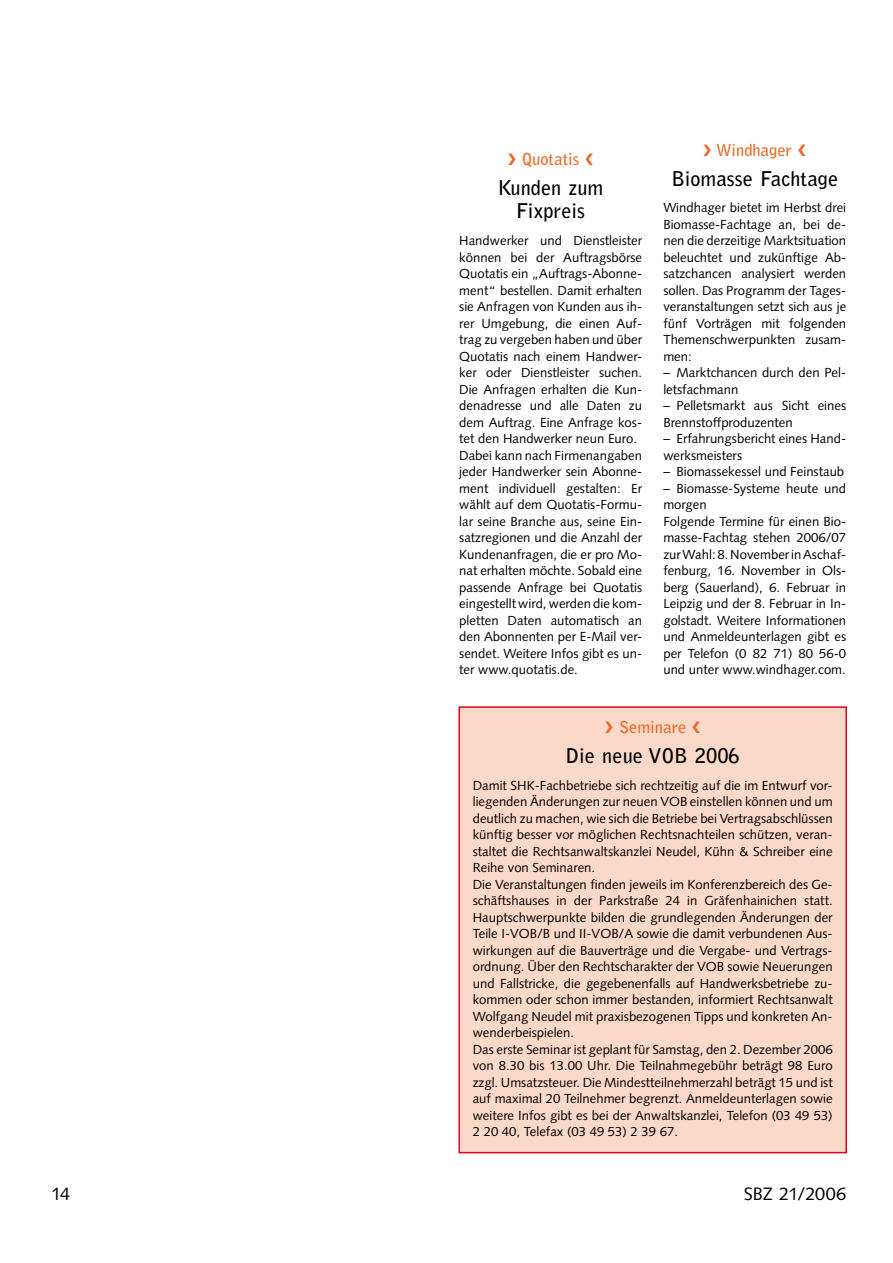
<style>
.page{position:relative;width:893px;height:1263px;background:#fff}
.page>*{position:absolute;margin:0;border:0;box-sizing:border-box;transform-origin:0 0}
.t1{font:700 20.25px/23.2px "Bell Gothic Std";color:#000;text-align:center}
.t2{font:18px "Syntax LT Std";letter-spacing:-.01em;color:#000}
.t3{font:700 16.5px "Bell Gothic Std";color:#eb6a28}
.t4{font:13.2px/16.5px "Syntax LT Std";color:#000}
</style>
<div class="page">
<div style="left:459px;top:707px;width:387px;height:445px;background:#fbd9c9"></div>
<div style="left:458px;top:706px;width:389px;height:447px;border:2px solid #e2001a"></div>
<p class="t3" style="left:508px;top:149px;width:87px">❯ Quotatis ❮</p>
<h1 class="t1" style="left:498px;top:176px;width:107px">Kunden zum<br>Fixpreis</h1>
<p class="t4" style="left:459px;top:232px;width:184px">Handwerker und Dienstleister können bei der Auftragsbörse<br>Quotatis ein „Auftrags-Abonne&shy;ment“ bestellen. Damit erhalten sie Anfragen von Kunden aus ih&shy;rer Umgebung, die einen Auf&shy;trag zu vergeben haben und über<br>Quotatis nach einem Handwer&shy;ker oder Dienstleister suchen.<br>Die Anfragen erhalten die Kun&shy;denadresse und alle Daten zu dem Auftrag. Eine Anfrage kos&shy;tet den Handwerker neun Euro.<br>Dabei kann nach Firmenangaben jeder Handwerker sein Abonne&shy;ment individuell gestalten: Er wählt auf dem Quotatis-Formu&shy;lar seine Branche aus, seine Ein&shy;satzregionen und die Anzahl der<br>Kundenanfragen, die er pro Mo&shy;nat erhalten möchte. Sobald eine passende Anfrage bei Quotatis eingestellt wird, werden die kom&shy;pletten Daten automatisch an den Abonnenten per E-Mail ver&shy;sendet. Weitere Infos gibt es un&shy;ter www.quotatis.de.</p>
<p class="t3" style="left:703px;top:140px;width:105px">❯ Windhager ❮</p>
<h1 class="t1" style="left:671px;top:167px;width:168px">Biomasse Fachtage</h1>
<p class="t4" style="left:663px;top:199px;width:184px;text-align:justify">Windhager bietet im Herbst drei Biomasse-Fachtage an, bei de&shy;nen die derzeitige Marktsituation beleuchtet und zukünftige Ab&shy;satzchancen analysiert werden sollen. Das Programm der Tages&shy;veranstaltungen setzt sich aus je fünf Vorträgen mit folgenden Themenschwerpunkten zusam&shy;men:</p>
<p class="t4" style="left:663px;top:364px;width:184px">– Marktchancen durch den Pel&shy;letsfachmann</p>
<p class="t4" style="left:663px;top:397px;width:184px">– Pelletsmarkt aus Sicht eines<br>Brennstoffproduzenten</p>
<p class="t4" style="left:663px;top:430px;width:184px">– Erfahrungsbericht eines Hand&shy;werksmeisters</p>
<p class="t4" style="left:663px;top:463px;width:182px">– Biomassekessel und Feinstaub</p>
<p class="t4" style="left:663px;top:480px;width:184px">– Biomasse-Systeme heute und morgen<br>Folgende Termine für einen Bio&shy;masse-Fachtag stehen 2006/07 zur Wahl: 8. November in Aschaf&shy;fenburg, 16. November in Ols&shy;berg (Sauerland), 6. Februar in<br>Leipzig und der 8. Februar in In&shy;golstadt. Weitere Informationen und Anmeldeunterlagen gibt es per Telefon (0 82 71) 80 56-0 und unter www.windhager.com.</p>
<p class="t3" style="left:605px;top:717px;width:97px">❯ Seminare ❮</p>
<h1 class="t1" style="left:566px;top:744px;width:176px">Die neue VOB 2006</h1>
<p class="t4" style="left:473px;top:777px;width:361px">Damit SHK-Fachbetriebe sich rechtzeitig auf die im Entwurf vor&shy;liegenden Änderungen zur neuen VOB einstellen können und um deutlich zu machen, wie sich die Betriebe bei Vertragsabschlüssen künftig besser vor möglichen Rechtsnachteilen schützen, veran&shy;staltet die Rechtsanwaltskanzlei Neudel, Kühn &amp; Schreiber eine Reihe von Seminaren.<br>Die Veranstaltungen finden jeweils im Konferenzbereich des Ge&shy;schäftshauses in der Parkstraße 24 in Gräfenhainichen statt.<br>Hauptschwerpunkte bilden die grundlegenden Änderungen der Teile I-VOB/B und II-VOB/A sowie die damit verbundenen Aus&shy;wirkungen auf die Bauverträge und die Vergabe- und Vertrags&shy;ordnung. Über den Rechtscharakter der VOB sowie Neuerungen und Fallstricke, die gegebenenfalls auf Handwerksbetriebe zu&shy;kommen oder schon immer bestanden, informiert Rechtsanwalt Wolfgang Neudel mit praxisbezogenen Tipps und konkreten An&shy;wenderbeispielen.<br>Das erste Seminar ist geplant für Samstag, den 2. Dezember 2006 von 8.30 bis 13.00 Uhr. Die Teilnahmegebühr beträgt 98 Euro zzgl. Umsatzsteuer. Die Mindestteilnehmerzahl beträgt 15 und ist auf maximal 20 Teilnehmer begrenzt. Anmeldeunterlagen sowie weitere Infos gibt es bei der Anwaltskanzlei, Telefon (03 49 53)<br>2 20 40, Telefax (03 49 53) 2 39 67.</p>
<h2 class="t2" style="left:51px;top:1183px;width:21px">14</h2>
<h2 class="t2" style="left:744px;top:1183px;width:104px">SBZ 21/2006</h2>
</div>
